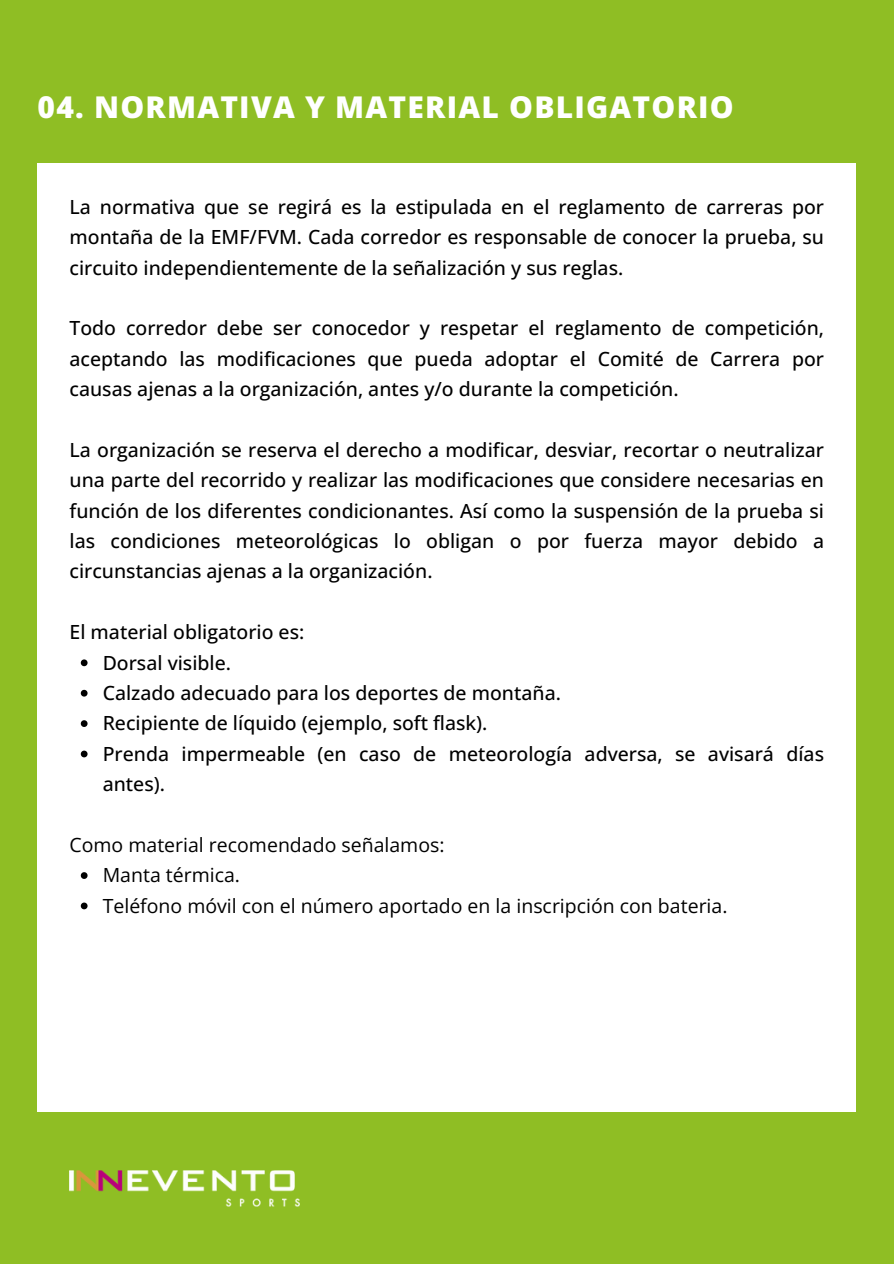
<style>
.page{position:relative;width:894px;height:1264px;background:#fff}
.page>*{position:absolute;margin:0;border:0;box-sizing:border-box;transform-origin:0 0}
.t1{font:800 30px "Open Sans";letter-spacing:.04em;color:#fff}
.t2{font:500 19.5px/30.3px "Open Sans";color:#000;text-align:justify}
.t3{font:19.5px "Open Sans";color:#000}
</style>
<div class="page">
<div style="left:0;top:0;width:893px;height:1263px;background:#8fbe24"></div>
<div style="left:38px;top:163px;width:817px;height:948px;background:#fff"></div>
<svg style="left:81px;top:659px;width:6px;height:7px"></svg>
<svg style="left:81px;top:690px;width:6px;height:6px"></svg>
<svg style="left:81px;top:720px;width:6px;height:7px"></svg>
<svg style="left:81px;top:750px;width:6px;height:7px"></svg>
<svg style="left:81px;top:872px;width:6px;height:7px"></svg>
<svg style="left:81px;top:902px;width:6px;height:7px"></svg>
<img style="left:69px;top:1170px;width:230px;height:36px">
<h1 class="t1" style="left:38px;top:86px;width:697px">04. NORMATIVA Y MATERIAL OBLIGATORIO</h1>
<h2 class="t2" style="left:69px;top:191px;width:755px">La normativa que se regirá es la estipulada en el reglamento de carreras por montaña de la EMF/FVM. Cada corredor es responsable de conocer la prueba, su circuito independientemente de la señalización y sus reglas.</h2>
<h2 class="t2" style="left:69px;top:312px;width:755px">Todo corredor debe ser conocedor y respetar el reglamento de competición, aceptando las modificaciones que pueda adoptar el Comité de Carrera por causas ajenas a la organización, antes y/o durante la competición.</h2>
<h2 class="t2" style="left:69px;top:434px;width:755px">La organización se reserva el derecho a modificar, desviar, recortar o neutralizar una parte del recorrido y realizar las modificaciones que considere necesarias en función de los diferentes condicionantes. Así como la suspensión de la prueba si las condiciones meteorológicas lo obligan o por fuerza mayor debido a circunstancias ajenas a la organización.</h2>
<h2 class="t2" style="left:69px;top:616px;width:236px">El material obligatorio es:</h2>
<p class="t2" style="left:103px;top:647px;width:130px">Dorsal visible.</p>
<p class="t2" style="left:103px;top:677px;width:459px">Calzado adecuado para los deportes de montaña.</p>
<p class="t2" style="left:103px;top:707px;width:386px">Recipiente de líquido (ejemplo, soft flask).</p>
<p class="t2" style="left:103px;top:738px;width:722px">Prenda impermeable (en caso de meteorología adversa, se avisará días antes).</p>
<p class="t3" style="left:69px;top:831px;width:376px">Como material recomendado señalamos:</p>
<p class="t3" style="left:103px;top:861px;width:139px">Manta térmica.</p>
<p class="t3" style="left:103px;top:891px;width:626px">Teléfono móvil con el número aportado en la inscripción con bateria.</p>
</div>
